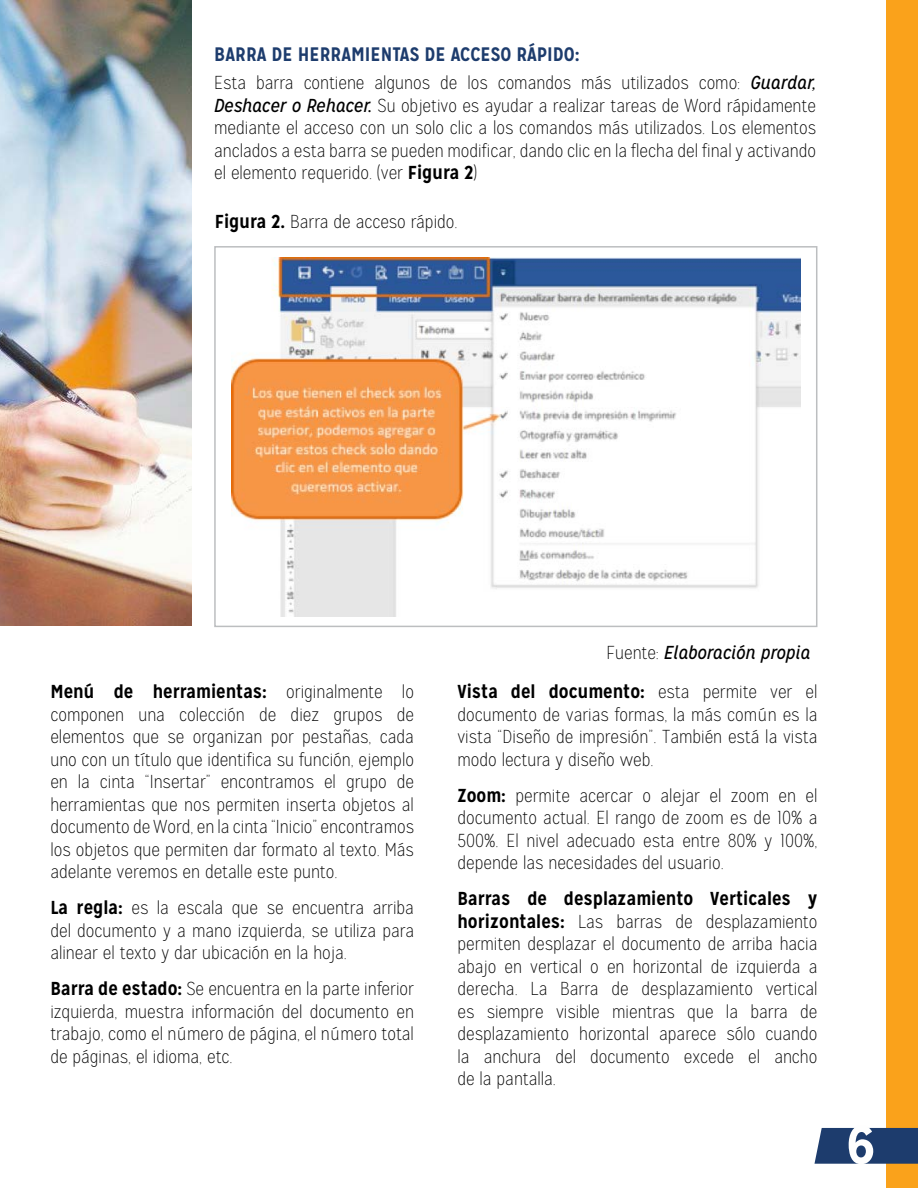
<style>
.page{position:relative;width:918px;height:1188px;background:#fff}
.page>*{position:absolute;margin:0;border:0;box-sizing:border-box;transform-origin:0 0}
.t1{font:700 54.15px "Mission Gothic";color:#fefefe}
.t2{font:700 19.5px "Mission Gothic";color:#1d3c6d}
.t3{font:100 18.75px/22.5px "Mission Gothic";color:#000;text-align:justify}
.t4{font:italic 18.75px "Mission Gothic";color:#000}
.s1{font-weight:400;font-style:italic}
.s2{font-weight:700}
.s3{font-weight:100;font-style:normal}
</style>
<div class="page">
<img style="left:231px;top:257px;width:569px;height:359px">
<div style="left:214px;top:246px;width:603px;height:381px;border:2px solid #bcbec0"></div>
<img style="left:0;top:0;width:191px;height:626px">
<div style="left:886px;top:0;width:32px;height:1188px;background:#faa21b"></div>
<svg style="left:814px;top:1128px;width:104px;height:36px;background:#274473"></svg>
<p class="t2" style="left:214px;top:42px;width:367px">BARRA DE HERRAMIENTAS DE ACCESO RÁPIDO:</p>
<p class="t3" style="left:214px;top:72px;width:603px">Esta barra contiene algunos de los comandos más utilizados como: <span class="s1">Guardar, Deshacer o Rehacer.</span> Su objetivo es ayudar a realizar tareas de Word rápidamente mediante el acceso con un solo clic a los comandos más utilizados. Los elementos anclados a esta barra se pueden modificar, dando clic en la flecha del final y activando el elemento requerido. (ver <span class="s2">Figura 2</span>)</p>
<p class="t3" style="left:215px;top:211px;width:244px"><span class="s2">Figura 2.</span> Barra de acceso rápido.</p>
<p class="t3" style="left:50px;top:681px;width:365px"><span class="s2">Menú de herramientas:</span> originalmente lo componen una colección de diez grupos de elementos que se organizan por pestañas, cada uno con un título que identifica su función, ejemplo en la cinta “Insertar” encontramos el grupo de herramientas que nos permiten inserta objetos al documento de Word, en la cinta “Inicio” encontramos los objetos que permiten dar formato al texto. Más adelante veremos en detalle este punto.</p>
<p class="t3" style="left:50px;top:897px;width:365px"><span class="s2">La regla:</span> es la escala que se encuentra arriba del documento y a mano izquierda, se utiliza para alinear el texto y dar ubicación en la hoja.</p>
<p class="t3" style="left:50px;top:978px;width:365px"><span class="s2">Barra de estado:</span> Se encuentra en la parte inferior izquierda, muestra información del documento en trabajo, como el número de página, el número total de páginas, el idioma, etc.</p>
<p class="t4" style="left:607px;top:641px;width:205px"><span class="s3">Fuente:</span> Elaboración propia</p>
<p class="t3" style="left:457px;top:681px;width:362px"><span class="s2">Vista del documento:</span> esta permite ver el documento de varias formas, la más común es la vista “Diseño de impresión”. También está la vista modo lectura y diseño web.</p>
<p class="t3" style="left:457px;top:784px;width:362px"><span class="s2">Zoom:</span> permite acercar o alejar el zoom en el documento actual. El rango de zoom es de 10% a 500%. El nivel adecuado esta entre 80% y 100%, depende las necesidades del usuario.</p>
<p class="t3" style="left:457px;top:888px;width:362px"><span class="s2">Barras de desplazamiento Verticales y horizontales:</span> Las barras de desplazamiento permiten desplazar el documento de arriba hacia abajo en vertical o en horizontal de izquierda a derecha. La Barra de desplazamiento vertical es siempre visible mientras que la barra de desplazamiento horizontal aparece sólo cuando la anchura del documento excede el ancho de la pantalla.</p>
<h1 class="t1" style="left:846px;top:1111px;width:31px">6</h1>
</div>
